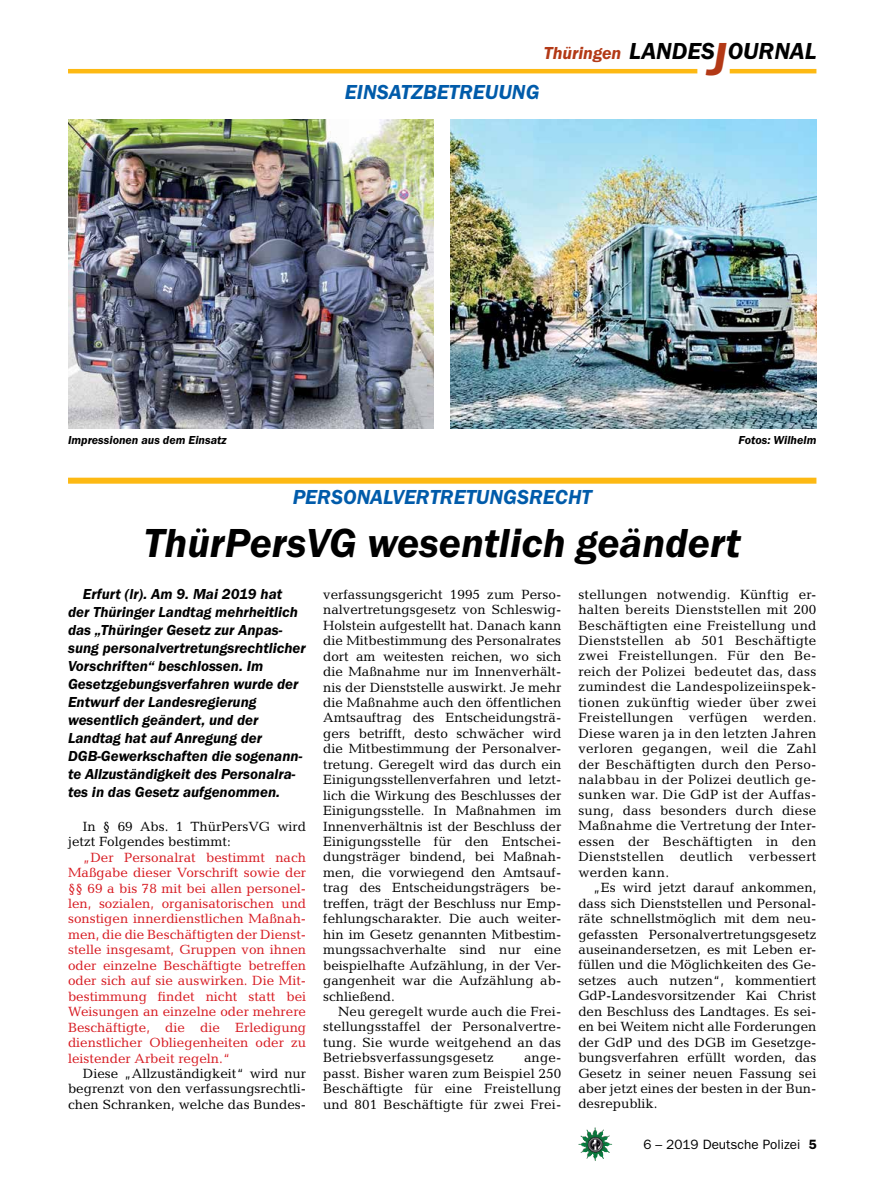
<style>
.page{position:relative;width:893px;height:1191px;background:#fff}
.page>*{position:absolute;margin:0;border:0;box-sizing:border-box;transform-origin:0 0}
.t1{font:italic 600 42px "Franklin Gothic Itc T";color:#000}
.t2{font:italic 600 24px "Franklin Gothic Itc T";color:#000}
.t3{font:italic 600 21px "Franklin Gothic Itc T";color:#005baa}
.t4{font:italic 600 18px "Franklin Gothic Itc T";color:#b33916}
.t5{font:italic 600 15px/18px "Franklin Gothic Itc T";color:#000}
.t6{font:13.5px/15.5px "Candida";color:#000;text-align:justify}
.t7{font:13.5px/15.5px "Candida";color:#d71920;text-align:justify}
.t8{font:13.5px "Franklin Gothic";color:#000}
.t9{font:italic 600 12px "Franklin Gothic Itc T";color:#000}
.s1{font-size:48px;color:#b33916}
.s2{font-weight:600}
</style>
<div class="page">
<img style="left:578px;top:1127px;width:17px;height:25px">
<hr style="left:730px;top:69px;width:86px;height:4px;background:#fdb913">
<hr style="left:68px;top:69px;width:629px;height:4px;background:#fdb913">
<div style="left:68px;top:477px;width:748px;height:6px;background:#fdb913"></div>
<img style="left:68px;top:120px;width:366px;height:309px">
<img style="left:451px;top:120px;width:365px;height:309px">
<h3 class="t4" style="left:544px;top:42px;width:79px">Thüringen</h3>
<h3 class="t3" style="left:345px;top:79px;width:25px">Einsatz</h3>
<h3 class="t3" style="left:423px;top:79px;width:28px">betreuung</h3>
<h2 class="t2" style="left:629px;top:37px;width:189px">LANDES<span class="s1">J</span>OURNAL</h2>
<p class="t9" style="left:68px;top:433px;width:160px">Impressionen aus dem Einsatz</p>
<p class="t9" style="left:739px;top:433px;width:79px">Fotos: Wilhelm</p>
<h3 class="t3" style="left:293px;top:484px;width:27px">Personalvertretungsrecht</h3>
<h1 class="t1" style="left:144px;top:519px;width:598px">ThürPersVG wesentlich geändert</h1>
<p class="t5" style="left:68px;top:584px;width:239px;text-indent:15px">Erfurt (lr). Am 9. Mai 2019 hat der Thüringer Landtag mehrheitlich das „Thüringer Gesetz zur Anpas&shy;sung personalvertretungsrechtlicher Vorschriften“ beschlossen. Im Gesetzgebungsverfahren wurde der Entwurf der Landesregierung wesentlich geändert, und der Landtag hat auf Anregung der DGB-Gewerkschaften die sogenann&shy;te Allzuständigkeit des Personalra&shy;tes in das Gesetz aufgenommen.</p>
<p class="t6" style="left:68px;top:818px;width:240px;text-indent:15px">In § 69 Abs. 1 ThürPersVG wird jetzt Folgendes bestimmt:</p>
<p class="t7" style="left:68px;top:849px;width:240px;text-indent:15px">„Der Personalrat bestimmt nach Maßgabe dieser Vorschrift sowie der §§ 69 a bis 78 mit bei allen personel&shy;len, sozialen, organisatorischen und sonstigen innerdienstlichen Maßnah&shy;men, die die Beschäftigten der Dienst&shy;stelle insgesamt, Gruppen von ihnen oder einzelne Beschäftigte betreffen oder sich auf sie auswirken. Die Mit&shy;bestimmung findet nicht statt bei Weisungen an einzelne oder mehrere Beschäftigte, die die Erledigung dienstlicher Obliegenheiten oder zu leistender Arbeit regeln.“</p>
<p class="t6" style="left:68px;top:1065px;width:240px;text-indent:15px">Diese „Allzuständigkeit“ wird nur begrenzt von den verfassungsrechtli&shy;chen Schranken, welche das Bundes-</p>
<p class="t6" style="left:578px;top:586px;width:240px">stellungen notwendig. Künftig er&shy;halten bereits Dienststellen mit 200<br>Beschäftigten eine Freistellung und Dienststellen ab 501 Beschäftigte zwei Freistellungen. Für den Be&shy;reich der Polizei bedeutet das, dass zumindest die Landespolizeiinspek&shy;tionen zukünftig wieder über zwei Freistellungen verfügen werden.<br>Diese waren ja in den letzten Jahren verloren gegangen, weil die Zahl der Beschäftigten durch den Perso&shy;nalabbau in der Polizei deutlich ge&shy;sunken war. Die GdP ist der Auffas&shy;sung, dass besonders durch diese Maßnahme die Vertretung der Inter&shy;essen der Beschäftigten in den Dienststellen deutlich verbessert werden kann.</p>
<p class="t6" style="left:578px;top:880px;width:240px;text-align:left;text-indent:15px">„Es wird jetzt darauf ankommen, dass sich Dienststellen und Personal&shy;räte schnellstmöglich mit dem neu&shy;gefassten Personalvertretungsgesetz auseinandersetzen, es mit Leben er&shy;füllen und die Möglichkeiten des Ge&shy;setzes auch nutzen“, kommentiert GdP-Landesvorsitzender Kai Christ den Beschluss des Landtages. Es sei&shy;en bei Weitem nicht alle Forderungen der GdP und des DGB im Gesetzge&shy;bungsverfahren erfüllt worden, das Gesetz in seiner neuen Fassung sei aber jetzt eines der besten in der Bun&shy;desrepublik.</p>
<p class="t6" style="left:323px;top:586px;width:240px">verfassungsgericht 1995 zum Perso&shy;nalvertretungsgesetz von Schleswig-Holstein aufgestellt hat. Danach kann die Mitbestimmung des Personalrates dort am weitesten reichen, wo sich die Maßnahme nur im Innenverhält&shy;nis der Dienststelle auswirkt. Je mehr die Maßnahme auch den öffentlichen Amtsauftrag des Entscheidungsträ&shy;gers betrifft, desto schwächer wird die Mitbestimmung der Personalver&shy;tretung. Geregelt wird das durch ein Einigungsstellenverfahren und letzt&shy;lich die Wirkung des Beschlusses der Einigungsstelle. In Maßnahmen im Innenverhältnis ist der Beschluss der Einigungsstelle für den Entschei&shy;dungsträger bindend, bei Maßnah&shy;men, die vorwiegend den Amtsauf&shy;trag des Entscheidungsträgers be&shy;treffen, trägt der Beschluss nur Emp&shy;fehlungscharakter. Die auch weiter&shy;hin im Gesetz genannten Mitbestim&shy;mungssachverhalte sind nur eine beispielhafte Aufzählung, in der Ver&shy;gangenheit war die Aufzählung ab&shy;schließend.</p>
<p class="t6" style="left:323px;top:1003px;width:240px;text-indent:15px">Neu geregelt wurde auch die Frei&shy;stellungsstaffel der Personalvertre&shy;tung. Sie wurde weitgehend an das Betriebsverfassungsgesetz</p>
<p class="t6" style="left:323px;top:1050px;width:240px;text-indent:201px">ange&shy;passt. Bisher waren zum Beispiel 250<br>Beschäftigte für eine Freistellung und 801 Beschäftigte für zwei Frei-</p>
<p class="t8" style="left:643px;top:1136px;width:175px">6 – 2019 Deutsche Polizei <span class="s2">5</span></p>
</div>
